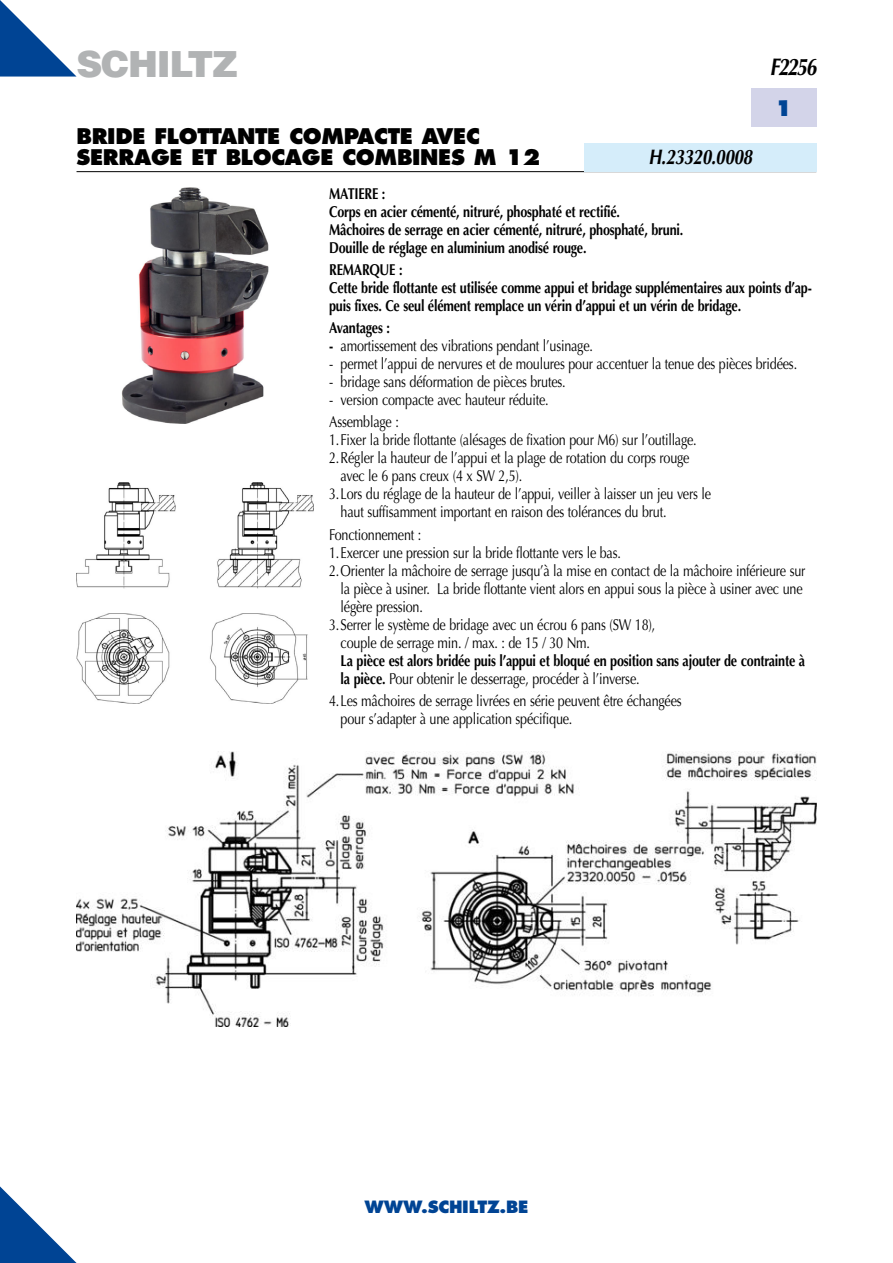
<style>
.page{position:relative;width:893px;height:1263px;background:#fff}
.page>*{position:absolute;margin:0;border:0;box-sizing:border-box;transform-origin:0 0}
.t1{font:900 36px "Helvetica";letter-spacing:-.035em;color:#b1b3b4}
.t2{font:italic 700 24px "Optima";letter-spacing:-.075em;color:#000;scale:.8 1}
.t3{font:800 21px/21px "Futura";letter-spacing:-.015em;color:#000}
.t4{font:italic 700 21px "Optima";letter-spacing:-.015em;color:#000;scale:.8 1}
.t5{font:800 21px "Futura";color:#004494}
.t6{font:800 16.5px "Futura";letter-spacing:-.015em;color:#004494}
.t7{font:15.75px/22.2px "Optima";letter-spacing:-.015em;color:#000;scale:.8 1}
.t8{font:700 15.75px/18px "Optima";letter-spacing:-.015em;color:#000;scale:.8 1}
.s1{font-weight:700}
.s2{font-weight:400}
</style>
<div class="page">
<svg style="left:0;top:1186px;width:77px;height:77px"></svg>
<hr style="left:77px;top:171px;width:739px;height:1px;background:#000">
<div style="left:751px;top:89px;width:65px;height:38px;background:#d3d4e9"></div>
<svg style="left:0;top:0;width:77px;height:77px"></svg>
<div style="left:584px;top:143px;width:232px;height:28px;background:#d5edfa"></div>
<img style="left:121px;top:187px;width:148px;height:237px">
<img style="left:77px;top:751px;width:739px;height:275px">
<img style="left:77px;top:483px;width:236px;height:221px">
<h1 class="t1" style="left:77px;top:40px;width:163px">SCHILTZ</h1>
<h2 class="t2" style="left:770px;top:52px;width:60px">F2256</h2>
<h3 class="t5" style="left:775px;top:95px;width:19px">1</h3>
<h3 class="t3" style="left:77px;top:125px;width:465px">BRIDE FLOTTANTE COMPACTE AVEC<br>SERRAGE ET BLOCAGE COMBINES M 12</h3>
<p class="t8" style="left:329px;top:184px;width:444px">MATIERE :<br>Corps en acier cémenté, nitruré, phosphaté et rectifié.<br>Mâchoires de serrage en acier cémenté, nitruré, phosphaté, bruni.<br>Douille de réglage en aluminium anodisé rouge.</p>
<p class="t8" style="left:329px;top:261px;width:605px">REMARQUE :<br>Cette bride flottante est utilisée comme appui et bridage supplémentaires aux points d’ap&shy;puis fixes. Ce seul élément remplace un vérin d’appui et un vérin de bridage.</p>
<p class="t8" style="left:329px;top:319px;width:77px">Avantages :</p>
<p class="t7" style="left:329px;top:335px;width:331px"><span class="s1">-</span> amortissement des vibrations pendant l’usinage.</p>
<p class="t7" style="left:329px;top:353px;width:586px">- permet l’appui de nervures et de moulures pour accentuer la tenue des pièces bridées.</p>
<p class="t7" style="left:329px;top:371px;width:297px">- bridage sans déformation de pièces brutes.</p>
<p class="t7" style="left:329px;top:389px;width:276px">- version compacte avec hauteur réduite.<br>Assemblage :</p>
<p class="t7" style="left:329px;top:429px;width:461px">1.Fixer la bride flottante (alésages de fixation pour M6) sur l’outillage.</p>
<p class="t7" style="left:329px;top:447px;width:452px">2.Régler la hauteur de l’appui et la plage de rotation du corps rouge</p>
<p class="t7" style="left:341px;top:465px;width:229px">avec le 6 pans creux (4 x SW 2,5).</p>
<p class="t7" style="left:329px;top:483px;width:479px">3.Lors du réglage de la hauteur de l’appui, veiller à laisser un jeu vers le</p>
<p class="t7" style="left:341px;top:501px;width:409px">haut suffisamment important en raison des tolérances du brut.</p>
<p class="t7" style="left:329px;top:523px;width:117px">Fonctionnement :</p>
<p class="t7" style="left:329px;top:541px;width:366px">1.Exercer une pression sur la bride flottante vers le bas.</p>
<p class="t7" style="left:329px;top:559px;width:597px">2.Orienter la mâchoire de serrage jusqu’à la mise en contact de la mâchoire inférieure sur</p>
<p class="t7" style="left:341px;top:577px;width:579px">la pièce à usiner. La bride flottante vient alors en appui sous la pièce à usiner avec une</p>
<p class="t7" style="left:341px;top:595px;width:104px">légère pression.</p>
<p class="t7" style="left:329px;top:613px;width:409px">3.Serrer le système de bridage avec un écrou 6 pans (SW 18),</p>
<p class="t7" style="left:341px;top:631px;width:313px">couple de serrage min. / max. : de 15 / 30 Nm.</p>
<p class="t8" style="left:341px;top:651px;width:582px">La pièce est alors bridée puis l’appui et bloqué en position sans ajouter de contrainte à la pièce. <span class="s2">Pour obtenir le desserrage, procéder à l’inverse.</span></p>
<p class="t7" style="left:341px;top:692px;width:428px;line-height:18px;text-indent:-11px">4.Les mâchoires de serrage livrées en série peuvent être échangées pour s’adapter à une application spécifique.</p>
<h3 class="t4" style="left:648px;top:145px;width:131px">H.23320.0008</h3>
<p class="t6" style="left:365px;top:1197px;width:165px">WWW.SCHILTZ.BE</p>
</div>
